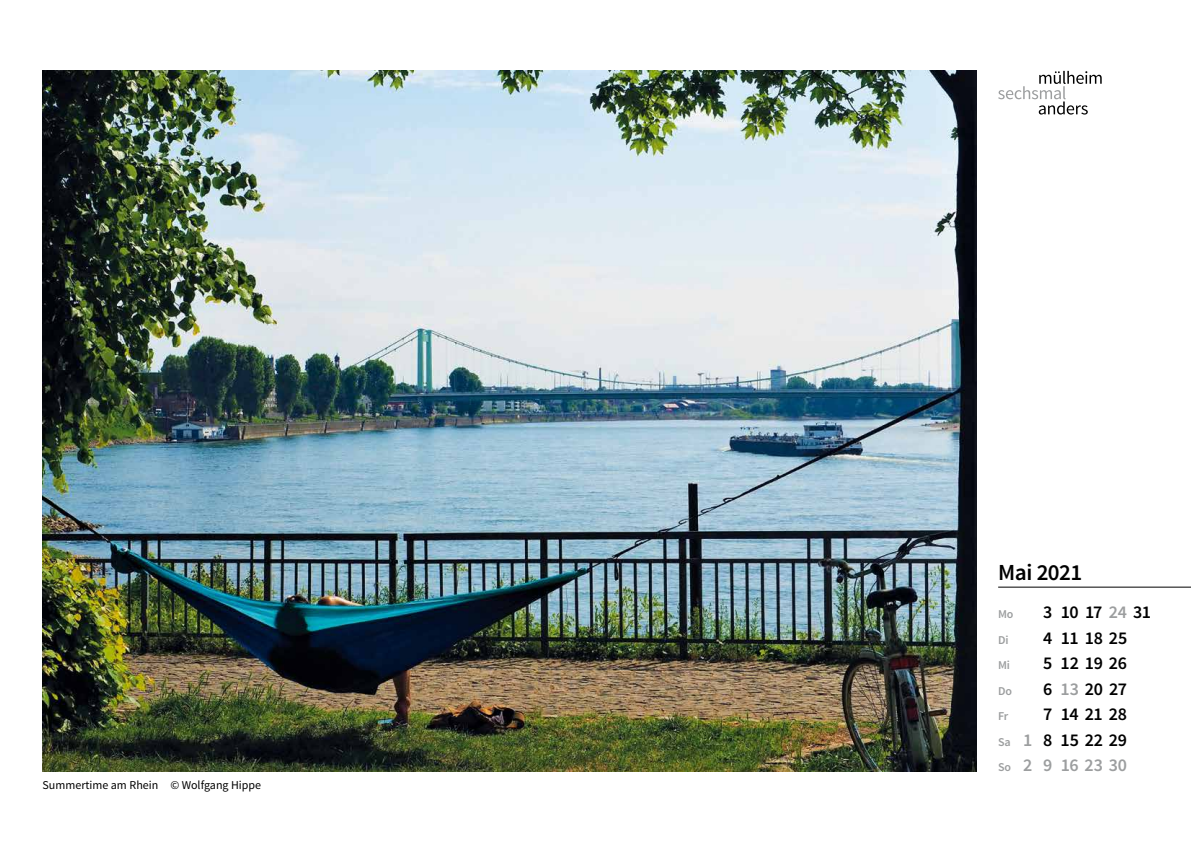
<style>
.page{position:relative;width:1191px;height:842px;background:#fff}
.page>*{position:absolute;margin:0;border:0;box-sizing:border-box;transform-origin:0 0}
.t1{font:600 23px "Source Sans Pro";letter-spacing:-.02em;color:#000}
.t2{font:600 18px/25.5px "Source Sans Pro";letter-spacing:-.015em;color:#000;text-align:justify}
.t3{font:12px "Source Sans Pro";color:#000}
.t4{font:600 12px "Source Sans Pro";letter-spacing:-.01em;color:#9c9e9f}
.s1{color:#9c9e9f}
.s2{font-size:12px;color:#9c9e9f}
</style>
<div class="page">
<hr style="left:998px;top:587px;width:193px;height:1px;background:#000">
<svg style="left:998px;top:71px;width:103px;height:44px"></svg>
<img style="left:43px;top:71px;width:933px;height:700px">
<p class="t3" style="left:43px;top:777px;width:220px">Summertime am Rhein © Wolfgang Hippe</p>
<p class="t1" style="left:998px;top:558px;width:86px">Mai 2021</p>
<p class="t4" style="left:998px;top:606px;width:17px">Mo</p>
<p class="t2" style="left:1043px;top:600px;width:109px">3 10 17 <span class="s1">24</span> 31</p>
<p class="t4" style="left:998px;top:632px;width:12px">Di</p>
<p class="t2" style="left:1043px;top:625px;width:86px">4 11 18 25</p>
<p class="t4" style="left:998px;top:657px;width:13px">Mi</p>
<p class="t2" style="left:1043px;top:651px;width:85px">5 12 19 26</p>
<p class="t4" style="left:998px;top:683px;width:15px">Do</p>
<p class="t2" style="left:1043px;top:676px;width:85px">6 <span class="s1">13</span> 20 27</p>
<p class="t4" style="left:998px;top:708px;width:12px">Fr</p>
<p class="t2" style="left:998px;top:702px;width:130px;text-indent:45px">7 14 21 28<br><span class="s2">Sa</span> <span class="s1">1</span> 8 152229<br><span class="s2">So</span> <span class="s1">2 9 162330</span></p>
</div>
